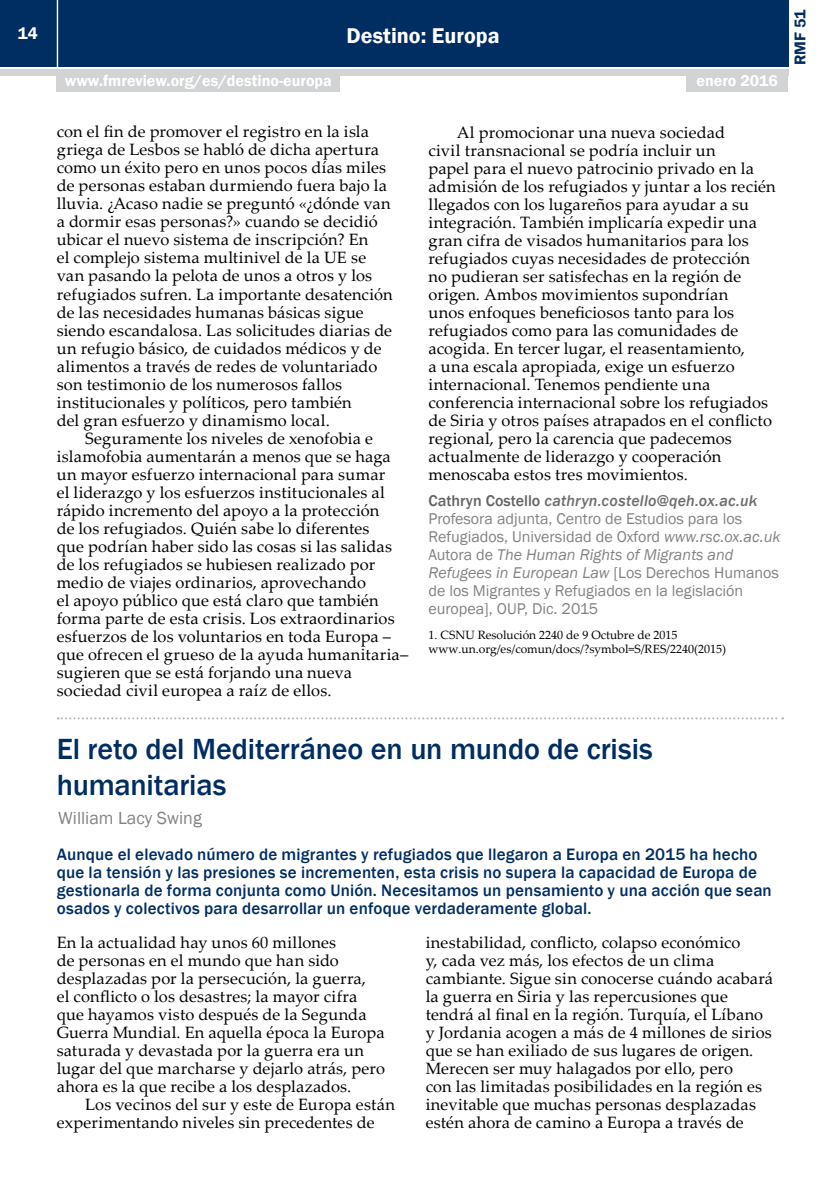
<style>
.page{position:relative;width:840px;height:1191px;background:#fff}
.page>*{position:absolute;margin:0;border:0;box-sizing:border-box;transform-origin:0 0}
.t1{font:500 30px/36px "Franklin Gothic";letter-spacing:-.005em;color:#002d62}
.t2{font:600 22px "Franklin Gothic";color:#fff}
.t3{font:18px "Franklin Gothic";color:#808285}
.t4{font:500 17px/18px "Franklin Gothic";letter-spacing:.01em;color:#002d62}
.t5{font:600 17px "Franklin Gothic";color:#fff}
.t6{font:16.4px/18px "Palatino Linotype";letter-spacing:.01em;color:#000}
.t7{font:16px/18px "Franklin Gothic";color:#808285}
.t8{font:600 16px "Franklin Gothic";color:#fff}
.t9{font:600 16px "Franklin Gothic";color:#002d62}
.t10{font:12px/14px "Palatino Linotype";color:#000}
.s1{font-weight:500;color:#636466}
.s2{font-weight:500;font-style:italic;color:#6d6e71}
.s3{font-style:italic}
</style>
<div class="page">
<div style="left:0;top:0;width:787px;height:66px;background:#002d62"></div>
<div style="left:0;top:69px;width:787px;height:6px;background:#d1d3d4"></div>
<hr style="left:57px;top:0;width:1px;height:67px;background:#fff">
<div style="left:685px;top:74px;width:102px;height:18px;background:#d1d3d4"></div>
<div style="left:57px;top:74px;width:283px;height:18px;background:#d1d3d4"></div>
<svg style="left:58px;top:717px;width:724px;height:2px"></svg>
<p class="t5" style="left:18px;top:23px;width:22px">14</p>
<h2 class="t2" style="left:346px;top:22px;width:154px">Destino: Europa</h2>
<p class="t8" style="left:65px;top:71px;width:268px">www.fmreview.org/es/destino-europa</p>
<p class="t8" style="left:696px;top:71px;width:83px">enero 2016</p>
<p class="t9" style="left:789px;top:65px;width:57px;rotate:-90deg">RMF 51</p>
<p class="t6" style="left:57px;top:122px;width:337px">con el fin de promover el registro en la isla griega de Lesbos se habló de dicha apertura como un éxito pero en unos pocos días miles de personas estaban durmiendo fuera bajo la lluvia. ¿Acaso nadie se preguntó «¿dónde van a dormir esas personas?» cuando se decidió ubicar el nuevo sistema de inscripción? En<br>el complejo sistema multinivel de la UE se van pasando la pelota de unos a otros y los refugiados sufren. La importante desatención de las necesidades humanas básicas sigue siendo escandalosa. Las solicitudes diarias de un refugio básico, de cuidados médicos y de alimentos a través de redes de voluntariado son testimonio de los numerosos fallos institucionales y políticos, pero también<br>del gran esfuerzo y dinamismo local.</p>
<p class="t6" style="left:57px;top:428px;width:353px;text-indent:28px">Seguramente los niveles de xenofobia e islamofobia aumentarán a menos que se haga un mayor esfuerzo internacional para sumar<br>el liderazgo y los esfuerzos institucionales al rápido incremento del apoyo a la protección<br>de los refugiados. Quién sabe lo diferentes<br>que podrían haber sido las cosas si las salidas de los refugiados se hubiesen realizado por medio de viajes ordinarios, aprovechando<br>el apoyo público que está claro que también forma parte de esta crisis. Los extraordinarios esfuerzos de los voluntarios en toda Europa – que ofrecen el grueso de la ayuda humanitaria– sugieren que se está forjando una nueva sociedad civil europea a raíz de ellos.</p>
<p class="t6" style="left:428px;top:122px;width:348px;text-indent:28px">Al promocionar una nueva sociedad<br>civil transnacional se podría incluir un<br>papel para el nuevo patrocinio privado en la admisión de los refugiados y juntar a los recién llegados con los lugareños para ayudar a su integración. También implicaría expedir una gran cifra de visados humanitarios para los refugiados cuyas necesidades de protección<br>no pudieran ser satisfechas en la región de origen. Ambos movimientos supondrían<br>unos enfoques beneficiosos tanto para los refugiados como para las comunidades de acogida. En tercer lugar, el reasentamiento,<br>a una escala apropiada, exige un esfuerzo internacional. Tenemos pendiente una conferencia internacional sobre los refugiados de Siria y otros países atrapados en el conflicto regional, pero la carencia que padecemos actualmente de liderazgo y cooperación menoscaba estos tres movimientos.</p>
<p class="t7" style="left:428px;top:492px;width:353px"><span class="s1">Cathryn Costello</span> <span class="s2">cathryn.costello@qeh.ox.ac.uk </span>Profesora adjunta, Centro de Estudios para los Refugiados, Universidad de Oxford <span class="s3">www.rsc.ox.ac.uk </span>Autora de <span class="s3">The Human Rights of Migrants and Refugees in European Law</span> [Los Derechos Humanos de los Migrantes y Refugiados en la legislación europea], OUP, Dic. 2015</p>
<p class="t10" style="left:428px;top:627px;width:299px">1. CSNU Resolución 2240 de 9 Octubre de 2015 www.un.org/es/comun/docs/?symbol=S/RES/2240(2015)</p>
<h1 class="t1" style="left:57px;top:731px;width:597px">El reto del Mediterráneo en un mundo de crisis humanitarias</h1>
<p class="t3" style="left:58px;top:807px;width:145px">William Lacy Swing</p>
<p class="t4" style="left:57px;top:845px;width:716px">Aunque el elevado número de migrantes y refugiados que llegaron a Europa en 2015 ha hecho que la tensión y las presiones se incrementen, esta crisis no supera la capacidad de Europa de gestionarla de forma conjunta como Unión. Necesitamos un pensamiento y una acción que sean osados y colectivos para desarrollar un enfoque verdaderamente global.</p>
<p class="t6" style="left:57px;top:932px;width:329px">En la actualidad hay unos 60 millones<br>de personas en el mundo que han sido desplazadas por la persecución, la guerra,<br>el conflicto o los desastres; la mayor cifra que hayamos visto después de la Segunda Guerra Mundial. En aquella época la Europa saturada y devastada por la guerra era un lugar del que marcharse y dejarlo atrás, pero ahora es la que recibe a los desplazados.</p>
<p class="t6" style="left:57px;top:1094px;width:339px;text-indent:28px">Los vecinos del sur y este de Europa están experimentando niveles sin precedentes de</p>
<p class="t6" style="left:425px;top:932px;width:348px">inestabilidad, conflicto, colapso económico<br>y, cada vez más, los efectos de un clima cambiante. Sigue sin conocerse cuándo acabará la guerra en Siria y las repercusiones que tendrá al final en la región. Turquía, el Líbano y Jordania acogen a más de 4 millones de sirios que se han exiliado de sus lugares de origen.<br>Merecen ser muy halagados por ello, pero<br>con las limitadas posibilidades en la región es inevitable que muchas personas desplazadas estén ahora de camino a Europa a través de</p>
</div>
